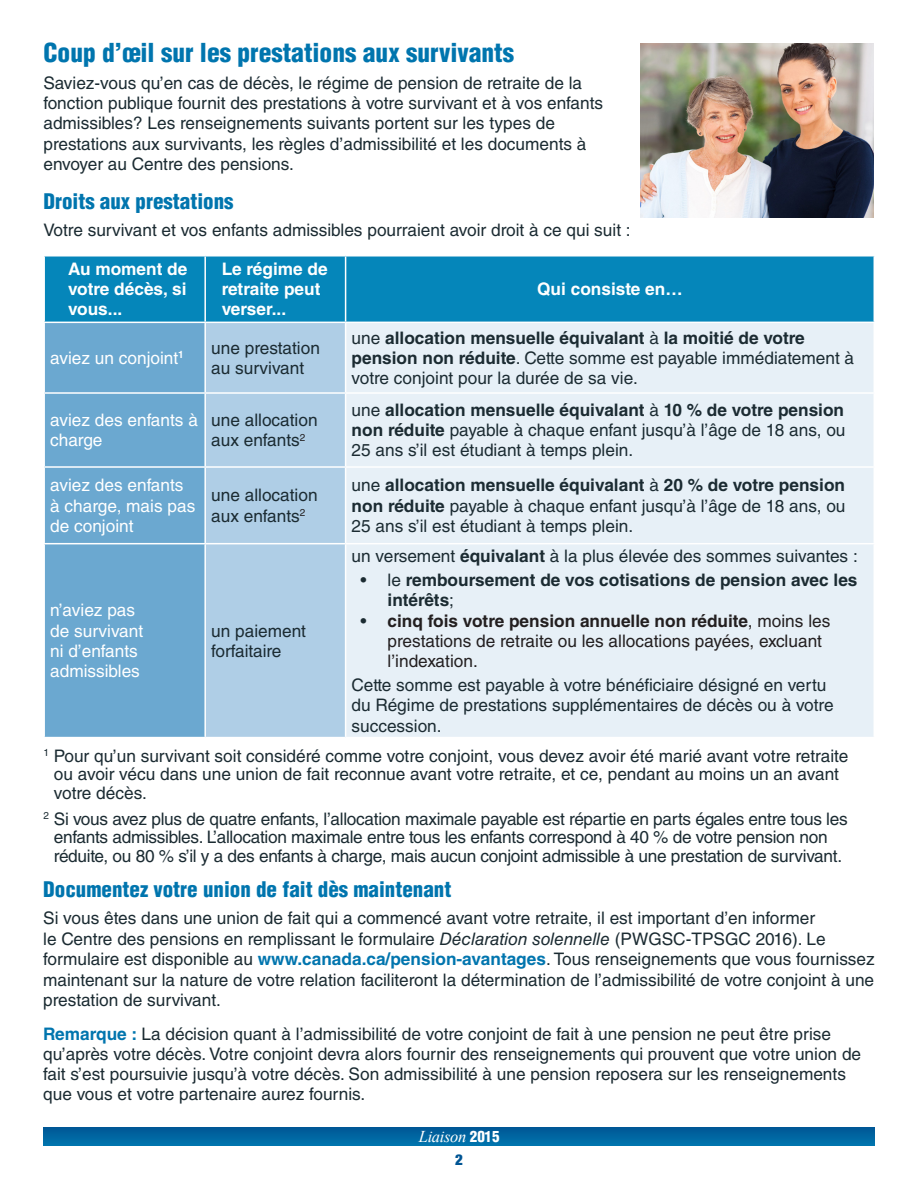
<style>
.page{position:relative;width:918px;height:1188px;background:#fff}
.page>*{position:absolute;margin:0;border:0;box-sizing:border-box;transform-origin:0 0}
.Titles_2{font:900 condensed 25.5px "Helvetica LT Std";color:#0075ae}
.Titles_2-2{font:900 condensed 21px "Helvetica LT Std";color:#0075ae}
.Body_2{font:17.25px/20.2px "Helvetica LT Std";color:#1b2b32}
.Body_2-2{font:17.25px/20.2px "Helvetica LT Std";color:#fff}
.Body_2-3{font:17.25px/20.2px "Helvetica LT Std";color:#231f20}
.Body_2-4{font:700 17.25px/20.2px "Helvetica LT Std";color:#fff;text-align:justify}
.Body_2-5{font:700 17.25px/20.2px "Helvetica LT Std";color:#1b2b32}
.t1{font:italic 16.5px "Times New Roman";letter-spacing:-.02em;color:#fff}
.t2{font:900 condensed 15px "Helvetica Neue LT Std";color:#005594}
.s1{font-weight:700}
.s2{font-weight:400}
.s3{color:#1b2b32}
.s4{font-style:italic}
.s5{font-weight:700;color:#0075ae}
.s6{font-family:"Helvetica LT Std";font-weight:900;font-style:normal;font-stretch:condensed;font-size:15px}
</style>
<div class="page">
<div style="left:43px;top:1127px;width:832px;height:18px;background:linear-gradient(to right,#0066a2,#0066a2)"></div>
<div style="left:45px;top:257px;width:829px;height:65px;background:#0586ba"></div>
<div style="left:45px;top:323px;width:159px;height:414px;background:#6ba8d0"></div>
<div style="left:206px;top:323px;width:139px;height:414px;background:#afcee6"></div>
<div style="left:346px;top:323px;width:528px;height:414px;background:#e7f0f7"></div>
<hr style="left:204px;top:257px;width:2px;height:65px;background:#fff">
<hr style="left:345px;top:257px;width:1px;height:65px;background:#fff">
<hr style="left:43px;top:392px;width:162px;height:2px;background:#fff">
<hr style="left:43px;top:466px;width:162px;height:2px;background:#fff">
<hr style="left:43px;top:543px;width:162px;height:1px;background:#fff">
<hr style="left:205px;top:392px;width:141px;height:2px;background:#fff">
<hr style="left:205px;top:466px;width:141px;height:2px;background:#fff">
<hr style="left:205px;top:543px;width:141px;height:1px;background:#fff">
<hr style="left:346px;top:392px;width:529px;height:2px;background:#fff">
<hr style="left:346px;top:466px;width:529px;height:2px;background:#fff">
<hr style="left:346px;top:543px;width:529px;height:1px;background:#fff">
<img style="left:641px;top:43px;width:233px;height:175px">
<p class="Titles_2" style="left:43px;top:36px;width:472px">Coup d’œil sur les prestations aux survivants</p>
<p class="Body_2" style="left:43px;top:73px;width:561px">Saviez-vous qu’en cas de décès, le régime de pension de retraite de la fonction publique fournit des prestations à votre survivant et à vos enfants admissibles? Les renseignements suivants portent sur les types de prestations aux survivants, les règles d’admissibilité et les documents à envoyer au Centre des pensions.</p>
<p class="Titles_2-2" style="left:43px;top:188px;width:192px">Droits aux prestations</p>
<p class="Body_2" style="left:43px;top:219px;width:589px">Votre survivant et vos enfants admissibles pourraient avoir droit à ce qui suit :</p>
<p class="Body_2-4" style="left:68px;top:259px;width:121px">Au moment de votre décès, si vous...</p>
<p class="Body_2-4" style="left:222px;top:259px;width:108px;text-align:left">Le régime de retraite peut verser...</p>
<p class="Body_2-4" style="left:537px;top:279px;width:147px">Qui consiste en…</p>
<p class="Body_2-2" style="left:50px;top:348px;width:135px">aviez un conjoint<sup>1</sup></p>
<p class="Body_2" style="left:211px;top:338px;width:110px">une prestation au survivant</p>
<p class="Body_2" style="left:352px;top:327px;width:504px">une <span class="s1">allocation mensuelle équivalant</span> à <span class="s1">la moitié de votre pension non réduite</span>. Cette somme est payable immédiatement à votre conjoint pour la durée de sa vie.</p>
<p class="Body_2-2" style="left:50px;top:410px;width:149px">aviez des enfants à charge</p>
<p class="Body_2" style="left:211px;top:410px;width:108px">une allocation aux enfants<sup>2</sup></p>
<p class="Body_2" style="left:352px;top:400px;width:495px;text-align:justify">une <span class="s1">allocation mensuelle équivalant</span> à <span class="s1">10 % de votre pension non réduite</span> payable à chaque enfant jusqu’à l’âge de 18 ans, ou 25 ans s’il est étudiant à temps plein.</p>
<p class="Body_2-2" style="left:50px;top:475px;width:147px">aviez des enfants à charge, mais pas de conjoint</p>
<p class="Body_2" style="left:211px;top:485px;width:108px">une allocation aux enfants<sup>2</sup></p>
<p class="Body_2" style="left:352px;top:475px;width:495px;text-align:justify">une <span class="s1">allocation mensuelle équivalant</span> à <span class="s1">20 % de votre pension non réduite</span> payable à chaque enfant jusqu’à l’âge de 18 ans, ou 25 ans s’il est étudiant à temps plein.</p>
<p class="Body_2" style="left:352px;top:546px;width:508px">un versement <span class="s1">équivalant</span> à la plus élevée des sommes suivantes :</p>
<p class="Body_2-5" style="left:388px;top:570px;width:471px;text-indent:-27px"><span class="s2">• le</span> remboursement de vos cotisations de pension avec les intérêts<span class="s2">;</span></p>
<p class="Body_2-3" style="left:388px;top:610px;width:444px;text-indent:-27px"><span class="s3">•</span> <span class="s1">cinq fois votre pension annuelle non réduite</span>, moins les prestations de retraite ou les allocations payées, excluant l’indexation.</p>
<p class="Body_2" style="left:352px;top:675px;width:484px">Cette somme est payable à votre bénéficiaire désigné en vertu du Régime de prestations supplémentaires de décès ou à votre succession.</p>
<p class="Body_2" style="left:54px;top:746px;width:796px;line-height:18.8px;text-indent:-10px"><sup>1</sup> Pour qu’un survivant soit considéré comme votre conjoint, vous devez avoir été marié avant votre retraite ou avoir vécu dans une union de fait reconnue avant votre retraite, et ce, pendant au moins un an avant votre décès.</p>
<p class="Body_2" style="left:43px;top:809px;width:806px;line-height:18.8px;text-align:center"><sup>2</sup> Si vous avez plus de quatre enfants, l’allocation maximale payable est répartie en parts égales entre tous les enfants admissibles. L’allocation maximale entre tous les enfants correspond à 40 % de votre pension non réduite, ou 80 % s’il y a des enfants à charge, mais aucun conjoint admissible à une prestation de survivant.</p>
<p class="Titles_2-2" style="left:43px;top:876px;width:410px">Documentez votre union de fait dès maintenant</p>
<p class="Body_2" style="left:43px;top:908px;width:833px">Si vous êtes dans une union de fait qui a commencé avant votre retraite, il est important d’en informer<br>le Centre des pensions en remplissant le formulaire <span class="s4">Déclaration solennelle</span> (PWGSC-TPSGC 2016). Le formulaire est disponible au <span class="s5">www.canada.ca/pension-avantages</span>. Tous renseignements que vous fournissez maintenant sur la nature de votre relation faciliteront la détermination de l’admissibilité de votre conjoint à une prestation de survivant.</p>
<p class="Body_2" style="left:43px;top:1023px;width:820px"><span class="s5">Remarque :</span> La décision quant à l’admissibilité de votre conjoint de fait à une pension ne peut être prise qu’après votre décès. Votre conjoint devra alors fournir des renseignements qui prouvent que votre union de fait s’est poursuivie jusqu’à votre décès. Son admissibilité à une pension reposera sur les renseignements que vous et votre partenaire aurez fournis.</p>
<p class="Body_2-2" style="left:50px;top:600px;width:95px">n’aviez pas de survivant ni d’enfants admissibles</p>
<p class="Body_2" style="left:211px;top:620px;width:96px">un paiement forfaitaire</p>
<p class="t1" style="left:419px;top:1125px;width:82px">Liaison <span class="s6">2015</span></p>
<p class="t2" style="left:455px;top:1150px;width:9px">2</p>
</div>
